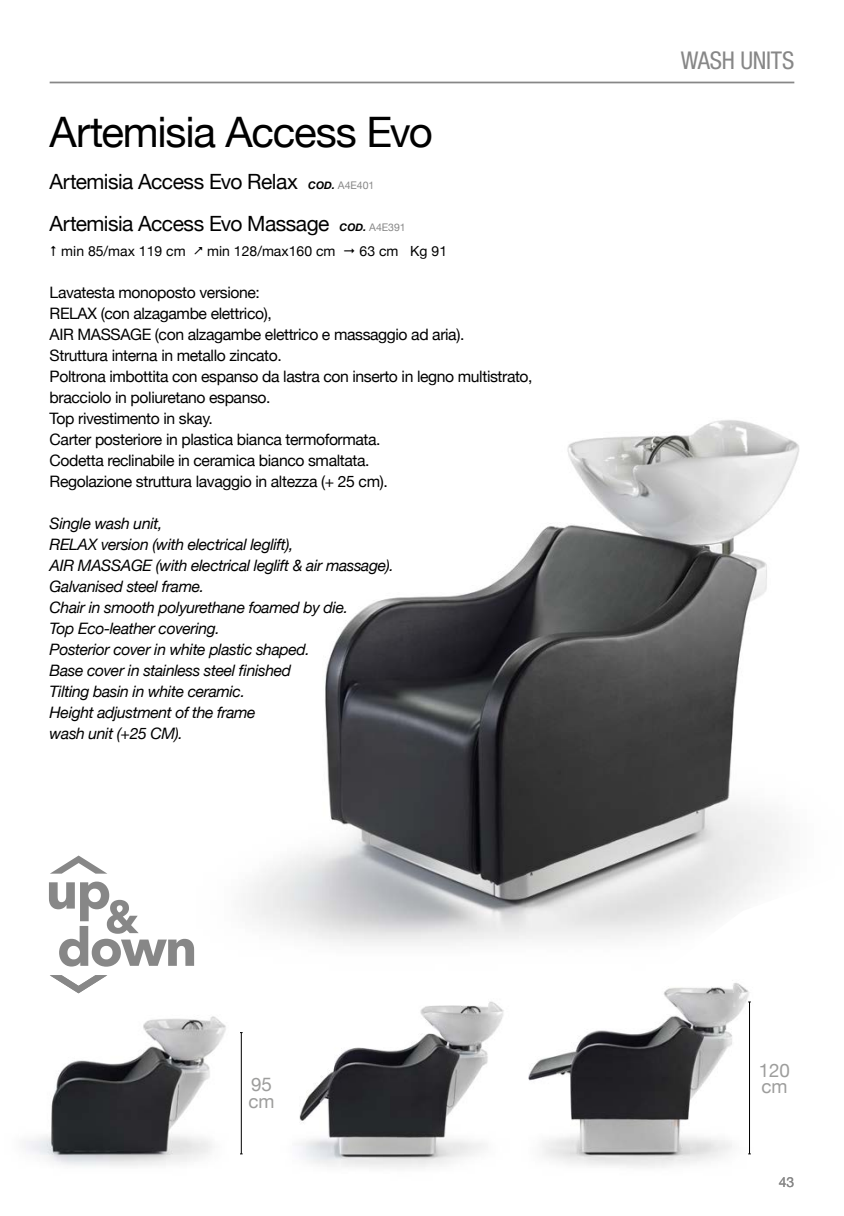
<style>
.page{position:relative;width:844px;height:1216px;background:#fff}
.page>*{position:absolute;margin:0;border:0;box-sizing:border-box;transform-origin:0 0}
.t1{font:42px "Helvetica Neue";letter-spacing:-.03em;color:#000}
.t2{font:condensed 24.5px "Helvetica Neue";letter-spacing:-.01em;color:#878787}
.t3{font:21px/42px "Helvetica Neue";letter-spacing:-.025em;color:#000}
.t4{font:18.72px/16.4px "Helvetica Neue";color:#9d9d9c}
.t5{font:15.75px/21px "Helvetica Neue";letter-spacing:-.025em;color:#000}
.t6{font:italic 15.75px/21px "Helvetica Neue";letter-spacing:-.025em;color:#000}
.t7{font:14px "Helvetica Neue";color:#000}
.t8{font:14px "Helvetica Neue";color:#878787}
.s1{font-weight:700;font-style:italic;font-size:10.5px}
.s2{font-size:10.5px;color:#878787}
</style>
<div class="page">
<hr style="left:50px;top:82px;width:744px;height:1px;background:#878787">
<img style="left:194px;top:420px;width:606px;height:546px">
<img style="left:528px;top:983px;width:223px;height:185px">
<hr style="left:241px;top:1032px;width:1px;height:121px;background:#000">
<hr style="left:749px;top:1001px;width:1px;height:152px;background:#000">
<img style="left:25px;top:993px;width:201px;height:173px">
<img style="left:299px;top:1001px;width:205px;height:167px">
<svg style="left:49px;top:881px;width:145px;height:85px"></svg>
<svg style="left:51px;top:855px;width:55px;height:18px"></svg>
<svg style="left:50px;top:975px;width:57px;height:18px"></svg>
<h1 class="t1" style="left:50px;top:102px;width:385px">Artemisia Access Evo</h1>
<h3 class="t3" style="left:50px;top:162px;width:357px">Artemisia Access Evo Relax <span class="s1">COD.</span> <span class="s2">A4E401<br></span>Artemisia Access Evo Massage <span class="s1">COD.</span> <span class="s2">A4E391</span></h3>
<p class="t7" style="left:61px;top:240px;width:126px">min 85/max 119 cm</p>
<p class="t7" style="left:207px;top:240px;width:130px">min 128/max160 cm</p>
<p class="t7" style="left:359px;top:240px;width:89px">63 cm Kg 91</p>
<p class="t5" style="left:50px;top:282px;width:484px">Lavatesta monoposto versione:<br>RELAX (con alzagambe elettrico),<br>AIR MASSAGE (con alzagambe elettrico e massaggio ad aria).<br>Struttura interna in metallo zincato.<br>Poltrona imbottita con espanso da lastra con inserto in legno multistrato, bracciolo in poliuretano espanso.<br>Top rivestimento in skay.<br>Carter posteriore in plastica bianca termoformata.<br>Codetta reclinabile in ceramica bianco smaltata.<br>Regolazione struttura lavaggio in altezza (+ 25 cm).</p>
<p class="t6" style="left:50px;top:513px;width:345px">Single wash unit,<br>RELAX version (with electrical leglift),<br>AIR MASSAGE (with electrical leglift &amp; air massage).<br>Galvanised steel frame.<br>Chair in smooth polyurethane foamed by die.<br>Top Eco-leather covering.<br>Posterior cover in white plastic shaped.<br>Base cover in stainless steel finished<br>Tilting basin in white ceramic.<br>Height adjustment of the frame<br>wash unit (+25 CM).</p>
<p class="t4" style="left:248px;top:1077px;width:28px">95 cm</p>
<h2 class="t2" style="left:680px;top:46px;width:115px">WASH UNITS</h2>
<p class="t4" style="left:758px;top:1062px;width:33px">120 cm</p>
<p class="t8" style="left:778px;top:1171px;width:17px">43</p>
</div>
